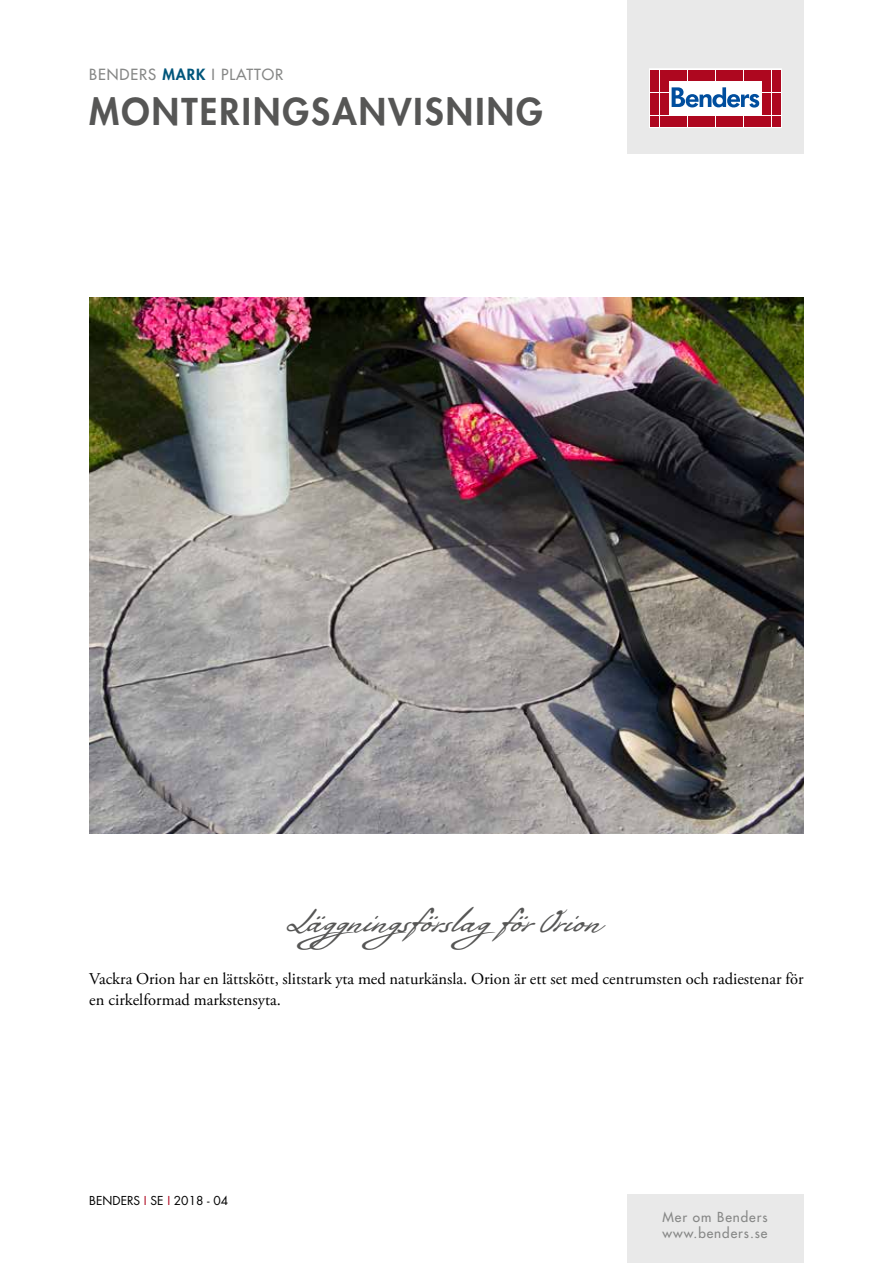
<style>
.page{position:relative;width:893px;height:1263px;background:#fff}
.page>*{position:absolute;margin:0;border:0;box-sizing:border-box;transform-origin:0 0}
.t1{font:800 36px "Futura Std";letter-spacing:.06em;color:#565655}
.t2{font:33px "Bolivar";letter-spacing:.005em;color:#565655}
.t3{font:16.5px/21px "Adobe Garamond Pro";color:#000}
.t4{font:500 15px "Futura Std";letter-spacing:.06em;color:#868786}
.t5{font:500 13.5px/16.2px "Futura Std";letter-spacing:.07em;color:#868786}
.t6{font:12px "Futura Std";color:#000}
.s1{font-weight:800;color:#00567b}
.s2{color:#ae071f}
</style>
<div class="page">
<div style="left:627px;top:0;width:177px;height:153px;background:#e9e9e9"></div>
<svg style="left:649px;top:69px;width:132px;height:59px;background:#eac2c8"></svg>
<div style="left:651px;top:70px;width:8px;height:10px;background:#ae071f"></div>
<div style="left:660px;top:70px;width:8px;height:10px;background:#ae071f"></div>
<div style="left:651px;top:81px;width:8px;height:11px;background:#ae071f"></div>
<div style="left:660px;top:81px;width:8px;height:11px;background:#ae071f"></div>
<div style="left:651px;top:93px;width:8px;height:10px;background:#ae071f"></div>
<div style="left:660px;top:93px;width:8px;height:10px;background:#ae071f"></div>
<div style="left:651px;top:104px;width:8px;height:11px;background:#ae071f"></div>
<div style="left:660px;top:104px;width:8px;height:11px;background:#ae071f"></div>
<div style="left:651px;top:116px;width:8px;height:10px;background:#ae071f"></div>
<div style="left:660px;top:116px;width:8px;height:10px;background:#ae071f"></div>
<div style="left:669px;top:70px;width:8px;height:10px;background:#ae071f"></div>
<div style="left:679px;top:70px;width:8px;height:10px;background:#ae071f"></div>
<div style="left:688px;top:70px;width:8px;height:10px;background:#ae071f"></div>
<div style="left:697px;top:70px;width:9px;height:10px;background:#ae071f"></div>
<div style="left:707px;top:70px;width:8px;height:10px;background:#ae071f"></div>
<div style="left:716px;top:70px;width:8px;height:10px;background:#ae071f"></div>
<div style="left:725px;top:70px;width:9px;height:10px;background:#ae071f"></div>
<div style="left:735px;top:70px;width:8px;height:10px;background:#ae071f"></div>
<div style="left:744px;top:70px;width:8px;height:10px;background:#ae071f"></div>
<div style="left:753px;top:70px;width:9px;height:10px;background:#ae071f"></div>
<div style="left:669px;top:116px;width:8px;height:10px;background:#ae071f"></div>
<div style="left:679px;top:116px;width:8px;height:10px;background:#ae071f"></div>
<div style="left:688px;top:116px;width:8px;height:10px;background:#ae071f"></div>
<div style="left:697px;top:116px;width:9px;height:10px;background:#ae071f"></div>
<div style="left:707px;top:116px;width:8px;height:10px;background:#ae071f"></div>
<div style="left:716px;top:116px;width:8px;height:10px;background:#ae071f"></div>
<div style="left:725px;top:116px;width:9px;height:10px;background:#ae071f"></div>
<div style="left:735px;top:116px;width:8px;height:10px;background:#ae071f"></div>
<div style="left:744px;top:116px;width:8px;height:10px;background:#ae071f"></div>
<div style="left:753px;top:116px;width:9px;height:10px;background:#ae071f"></div>
<div style="left:763px;top:70px;width:8px;height:10px;background:#ae071f"></div>
<div style="left:772px;top:70px;width:8px;height:10px;background:#ae071f"></div>
<div style="left:763px;top:81px;width:8px;height:11px;background:#ae071f"></div>
<div style="left:772px;top:81px;width:8px;height:11px;background:#ae071f"></div>
<div style="left:763px;top:93px;width:8px;height:10px;background:#ae071f"></div>
<div style="left:772px;top:93px;width:8px;height:10px;background:#ae071f"></div>
<div style="left:763px;top:104px;width:8px;height:11px;background:#ae071f"></div>
<div style="left:772px;top:104px;width:8px;height:11px;background:#ae071f"></div>
<div style="left:763px;top:116px;width:8px;height:10px;background:#ae071f"></div>
<div style="left:772px;top:116px;width:8px;height:10px;background:#ae071f"></div>
<svg style="left:672px;top:87px;width:87px;height:21px;background:#8fb1d4"></svg>
<div style="left:627px;top:1195px;width:177px;height:68px;background:#e9e9e9"></div>
<img style="left:89px;top:298px;width:715px;height:535px">
<p class="t4" style="left:89px;top:65px;width:196px">BENDERS <span class="s1">MARK</span> I PLATTOR</p>
<h1 class="t1" style="left:89px;top:89px;width:455px">MONTERINGSANVISNING</h1>
<h2 class="t2" style="left:292px;top:901px;width:311px">Läggningsförslagför Orion</h2>
<p class="t3" style="left:89px;top:968px;width:716px">Vackra Orion har en lättskött, slitstark yta med naturkänsla. Orion är ett set med centrumsten och radiestenar för en cirkelformad markstensyta.</p>
<p class="t6" style="left:89px;top:1193px;width:140px">BENDERS <span class="s2">I</span> SE <span class="s2">I</span> 2018 - 04</p>
<p class="t5" style="left:662px;top:1209px;width:107px">Mer om Benders www.benders.se</p>
</div>
